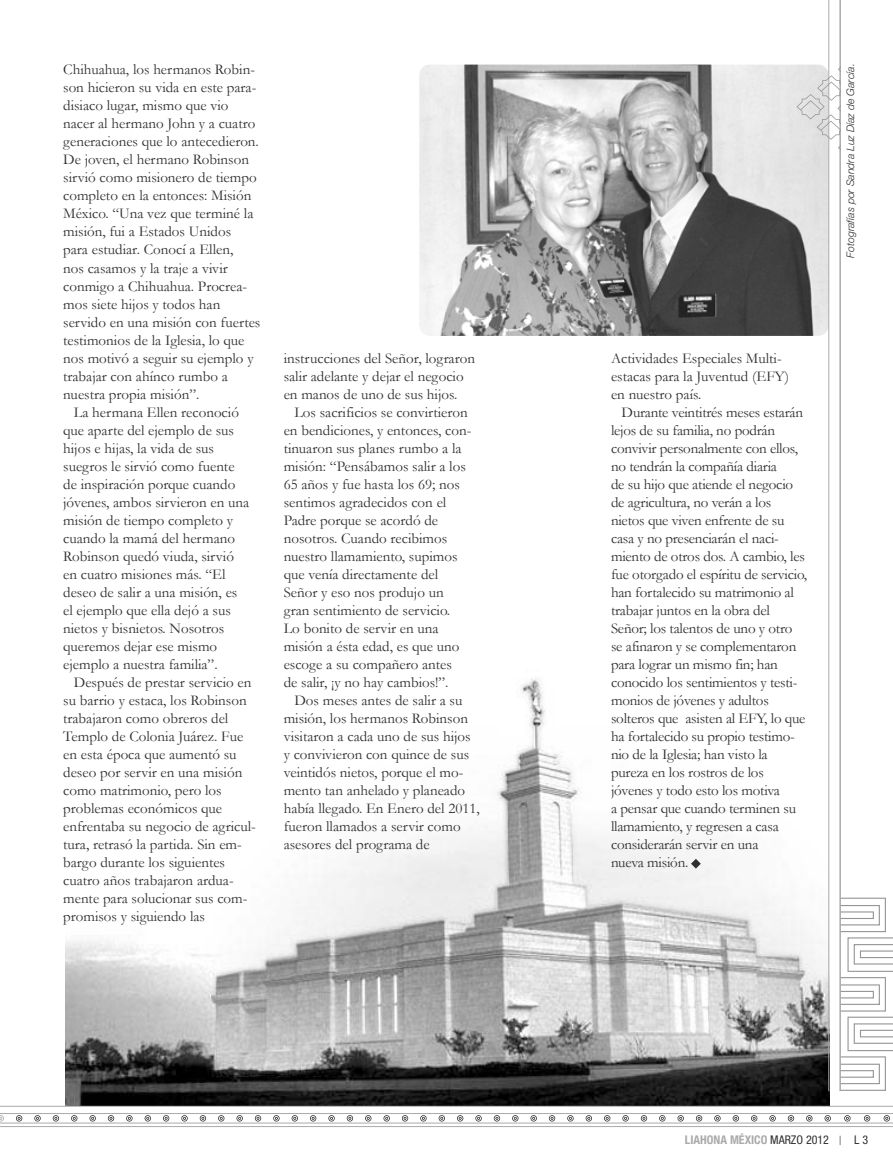
<style>
.page{position:relative;width:893px;height:1170px;background:#fff}
.page>*{position:absolute;margin:0;border:0;box-sizing:border-box;transform-origin:0 0}
.t1{font:15px/18px "Garamond";color:#303030}
.t2{font:700 condensed 12px "Helvetica Neue LT Std";color:#aaa}
.t3{font:condensed 12px "Helvetica Neue LT Std";color:#303030}
.t4{font:italic 300 10.5px "Helvetica Neue LT Std";color:#303030}
.s1{font-weight:400;color:#303030}
</style>
<div class="page">
<img style="left:419px;top:65px;width:410px;height:271px;border-radius:11px">
<img style="left:65px;top:679px;width:764px;height:426px">
<svg style="left:0;top:1105px;width:893px;height:19px"></svg>
<svg style="left:839px;top:1135px;width:2px;height:9px"></svg>
<svg style="left:691px;top:858px;width:10px;height:10px"></svg>
<svg style="left:841px;top:897px;width:52px;height:193px"></svg>
<hr style="left:839px;top:0;width:2px;height:1090px;background:#aaa">
<hr style="left:828px;top:0;width:1px;height:1090px;background:#aaa">
<svg style="left:796px;top:56px;width:44px;height:104px"></svg>
<p class="t1" style="left:63px;top:61px;width:199px">Chihuahua, los hermanos Robin&shy;son hicieron su vida en este para&shy;disiaco lugar, mismo que vio nacer al hermano John y a cuatro generaciones que lo antecedieron.<br>De joven, el hermano Robinson sirvió como misionero de tiempo completo en la entonces: Misión<br>México. “Una vez que terminé la misión, fui a Estados Unidos<br>para estudiar. Conocí a Ellen,<br>nos casamos y la traje a vivir conmigo a Chihuahua. Procrea - mos siete hijos y todos han servido en una misión con fuertes testimonios de la Iglesia, lo que nos motivó a seguir su ejemplo y trabajar con ahínco rumbo a nuestra propia misión”.</p>
<p class="t1" style="left:63px;top:403px;width:188px;text-indent:11px">La hermana Ellen reconoció que aparte del ejemplo de sus hijos e hijas, la vida de sus suegros le sirvió como fuente de inspiración porque cuando jóvenes, ambos sirvieron en una misión de tiempo completo y cuando la mamá del hermano<br>Robinson quedó viuda, sirvió en cuatro misiones más. “El deseo de salir a una misión, es el ejemplo que ella dejó a sus nietos y bisnietos. Nosotros queremos dejar ese mismo ejemplo a nuestra familia”.</p>
<p class="t1" style="left:63px;top:673px;width:194px;text-indent:11px">Después de prestar servicio en su barrio y estaca, los Robinson trabajaron como obreros del<br>Templo de Colonia Juárez. Fue en esta época que aumentó su deseo por servir en una misión como matrimonio, pero los<br>pro blemas económicos que enfrentaba su negocio de agricul&shy;tura, retrasó la partida. Sin em&shy;bargo durante los siguientes cuatro años trabajaron ardua&shy;mente para solucionar sus com&shy;promisos y siguiendo las</p>
<p class="t1" style="left:284px;top:349px;width:193px">instrucciones del Señor, lograron salir adelante y dejar el negocio en manos de uno de sus hijos.</p>
<p class="t1" style="left:284px;top:403px;width:189px;text-indent:11px">Los sacrificios se convirtieron en bendiciones, y entonces, con&shy;tinuaron sus planes rumbo a la misión: “Pensábamos salir a los<br>65 años y fue hasta los 69; nos sentimos agradecidos con el<br>Padre porque se acordó de nosotros. Cuando recibimos nuestro llamamiento, supimos que venía directamente del<br>Señor y eso nos produjo un gran sentimiento de servicio.<br>Lo bonito de servir en una misión a ésta edad, es que uno escoge a su compañero antes<br>de salir, ¡y no hay cambios!”.</p>
<p class="t1" style="left:284px;top:691px;width:198px;text-indent:11px">Dos meses antes de salir a su misión, los hermanos Robinson visitaron a cada uno de sus hijos y convivieron con quince de sus veintidós nietos, porque el mo&shy;mento tan anhelado y planeado había llegado. En Enero del 2011, fueron llamados a servir como asesores del programa de</p>
<p class="t1" style="left:611px;top:349px;width:180px">Actividades Especiales Multi&shy;estacas para la Juventud (EFY) en nuestro país.</p>
<p class="t1" style="left:611px;top:403px;width:198px;text-indent:11px">Durante veintitrés meses estarán lejos de su familia, no podrán convivir personalmente con ellos, no tendrán la compañía diaria<br>de su hijo que atiende el negocio de agricultura, no verán a los nietos que viven enfrente de su casa y no presenciarán el naci - miento de otros dos. A cambio, les fue otorgado el espíritu de servicio, han fortalecido su matrimonio al trabajar juntos en la obra del<br>Señor; los talentos de uno y otro se afinaron y se complementaron para lograr un mismo fin; han conocido los sentimientos y testi&shy;monios de jóvenes y adultos solteros que asisten al EFY, lo que ha fortalecido su propio testimo&shy;nio de la Iglesia; han visto la pureza en los rostros de los jóvenes y todo esto los motiva<br>a pensar que cuando terminen su llamamiento, y regresen a casa considerarán servir en una<br>nueva misión.</p>
<p class="t4" style="left:847px;top:257px;width:195px;rotate:-90deg">Fotografías por Sandra Luz Díaz de García.</p>
<p class="t2" style="left:685px;top:1135px;width:146px">LIAHONA MÉXICO <span class="s1">MARZO 2012</span></p>
<p class="t3" style="left:854px;top:1135px;width:15px">L 3</p>
</div>
